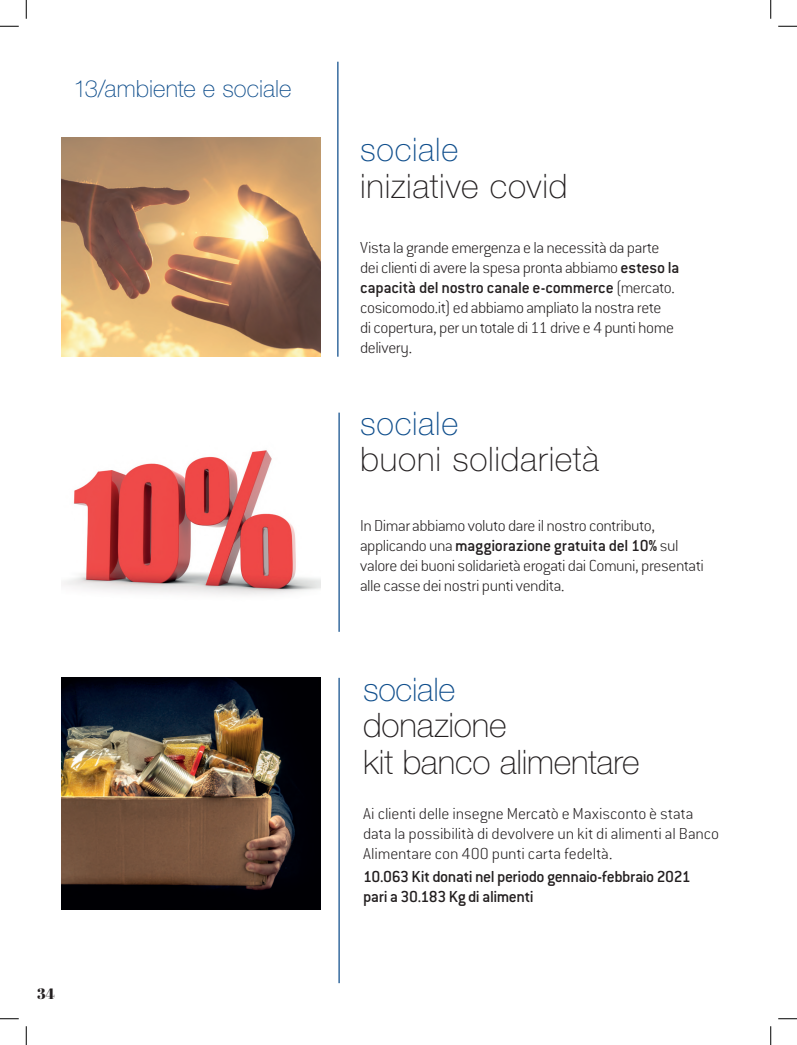
<style>
.page{position:relative;width:797px;height:1045px;background:#fff}
.page>*{position:absolute;margin:0;border:0;box-sizing:border-box;transform-origin:0 0}
.t1{font:100 33.75px/36.2px "Helvetica Neue LT Std";letter-spacing:.01em;color:#231f20}
.t2{font:100 32.5px "Helvetica Neue LT Std";letter-spacing:.02em;color:#0f4e8c}
.t3{font:100 32.5px "Helvetica Neue LT Std";letter-spacing:-.01em;color:#0f4e8c}
.t4{font:100 23.75px "Helvetica Neue LT Std";color:#0f4e8c}
.t5{font:200 17.5px/20px "Conduit ITC";letter-spacing:-.015em;color:#231f20}
.t6{font:500 17.5px/20px "Conduit ITC";letter-spacing:-.025em;color:#231f20}
.t7{font:15px "Abril Fatface";color:#231f20}
.s1{font-weight:500}
</style>
<div class="page">
<hr style="left:338px;top:412px;width:2px;height:220px;background:#0f4e8c">
<hr style="left:338px;top:678px;width:2px;height:305px;background:#0f4e8c">
<hr style="left:337px;top:62px;width:1px;height:295px;background:#0f4e8c">
<img style="left:62px;top:137px;width:259px;height:220px">
<img style="left:63px;top:450px;width:258px;height:145px">
<img style="left:62px;top:678px;width:259px;height:231px">
<svg style="left:0;top:25px;width:19px;height:2px"></svg>
<svg style="left:778px;top:25px;width:19px;height:2px"></svg>
<svg style="left:0;top:1018px;width:19px;height:1px"></svg>
<svg style="left:778px;top:1018px;width:19px;height:1px"></svg>
<svg style="left:25px;top:0;width:2px;height:19px"></svg>
<svg style="left:25px;top:1026px;width:2px;height:19px"></svg>
<svg style="left:770px;top:0;width:1px;height:19px"></svg>
<svg style="left:770px;top:1026px;width:1px;height:19px"></svg>
<h3 class="t4" style="left:74px;top:75px;width:219px">13/ambiente e sociale</h3>
<p class="t7" style="left:37px;top:983px;width:19px">34</p>
<h2 class="t2" style="left:360px;top:131px;width:100px">sociale</h2>
<h1 class="t1" style="left:360px;top:167px;width:209px">iniziative covid</h1>
<p class="t5" style="left:360px;top:237px;width:321px">Vista la grande emergenza e la necessità da parte dei clienti di avere la spesa pronta abbiamo <span class="s1">esteso la capacità del nostro canale e-commerce</span> (mercato. cosicomodo.it) ed abbiamo ampliato la nostra rete<br>di copertura, per un totale di 11 drive e 4 punti home delivery.</p>
<h2 class="t2" style="left:360px;top:404px;width:100px">sociale</h2>
<h1 class="t1" style="left:360px;top:440px;width:240px">buoni solidarietà</h1>
<p class="t5" style="left:360px;top:515px;width:345px">In Dimar abbiamo voluto dare il nostro contributo, applicando una <span class="s1">maggiorazione gratuita del 10%</span> sul valore dei buoni solidarietà erogati dai Comuni, presentati alle casse dei nostri punti vendita.</p>
<h2 class="t3" style="left:363px;top:671px;width:94px">sociale</h2>
<h1 class="t1" style="left:363px;top:707px;width:278px">donazione<br>kit banco alimentare</h1>
<p class="t5" style="left:363px;top:803px;width:358px">Ai clienti delle insegne Mercatò e Maxisconto è stata data la possibilità di devolvere un kit di alimenti al Banco<br>Alimentare con 400 punti carta fedeltà.</p>
<p class="t6" style="left:363px;top:866px;width:329px">10.063 Kit donati nel periodo gennaio-febbraio 2021 pari a 30.183 Kg di alimenti</p>
</div>
